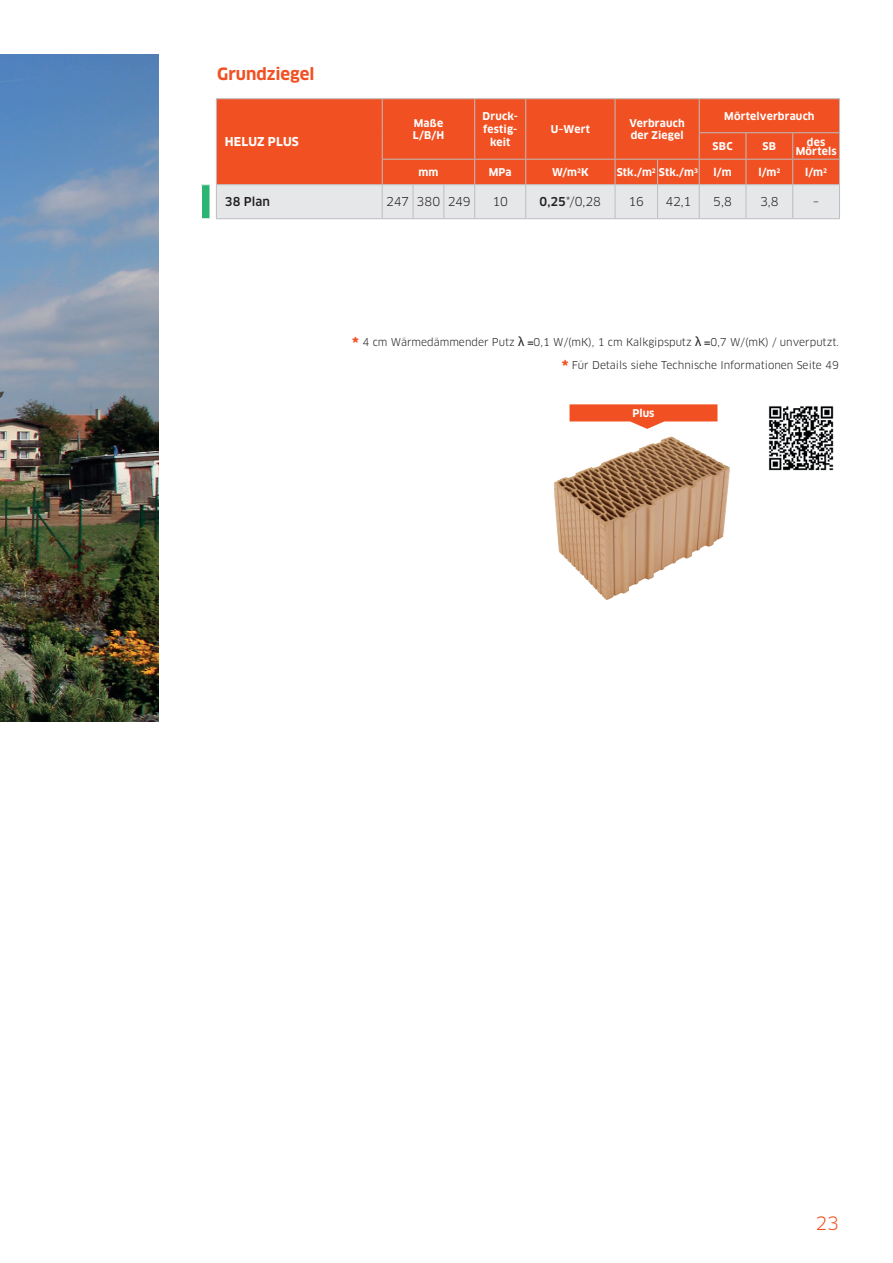
<style>
.page{position:relative;width:893px;height:1263px;background:#fff}
.page>*{position:absolute;margin:0;border:0;box-sizing:border-box;transform-origin:0 0}
.t1{font:18px "Clan";color:#f15122}
.t2{font:700 16.5px "Clan";color:#f15122}
.t3{font:12px "Clan";letter-spacing:-.025em;color:#231f20}
.t4{font:700 12px "Clan";letter-spacing:.01em;color:#fff}
.t5{font:500 12px "Clan";letter-spacing:.005em;color:#231f20}
.t6{font:700 10.5px/12.6px "Clan";letter-spacing:.015em;color:#fff}
.t7{font:10.5px "Clan";color:#231f20}
.s1{font-family:"Clan Pro Narr";font-weight:500}
.s2{font-weight:500}
.s3{font-weight:700;font-size:18px;color:#f15122}
.s4{font-family:"Myriad Pro";font-size:13.5px}
.s5{font-family:"Myriad Pro";font-weight:700}
</style>
<div class="page">
<img style="left:0;top:54px;width:158px;height:668px">
<div style="left:217px;top:99px;width:622px;height:34px;background:#f15122"></div>
<hr style="left:216px;top:99px;width:1px;height:34px;background:#bcbdc0">
<hr style="left:216px;top:98px;width:166px;height:1px;background:#bcbdc0">
<hr style="left:382px;top:98px;width:31px;height:1px;background:#bcbdc0">
<hr style="left:413px;top:98px;width:31px;height:1px;background:#bcbdc0">
<hr style="left:444px;top:98px;width:31px;height:1px;background:#bcbdc0">
<hr style="left:475px;top:98px;width:51px;height:1px;background:#bcbdc0">
<hr style="left:526px;top:98px;width:89px;height:1px;background:#bcbdc0">
<hr style="left:615px;top:98px;width:43px;height:1px;background:#bcbdc0">
<hr style="left:658px;top:98px;width:41px;height:1px;background:#bcbdc0">
<hr style="left:382px;top:99px;width:1px;height:34px;background:#bcbdc0">
<hr style="left:474px;top:99px;width:1px;height:34px;background:#bcbdc0">
<hr style="left:525px;top:99px;width:1px;height:34px;background:#bcbdc0">
<hr style="left:615px;top:99px;width:1px;height:34px;background:#bcbdc0">
<svg style="left:201px;top:133px;width:639px;height:86px;background:#e99077"></svg>
<hr style="left:210px;top:185px;width:1px;height:33px;background:#fff">
<hr style="left:699px;top:98px;width:47px;height:1px;background:#bcbdc0">
<hr style="left:746px;top:98px;width:47px;height:1px;background:#bcbdc0">
<hr style="left:793px;top:98px;width:47px;height:1px;background:#bcbdc0">
<hr style="left:699px;top:99px;width:1px;height:33px;background:#bcbdc0">
<hr style="left:839px;top:99px;width:1px;height:33px;background:#bcbdc0">
<hr style="left:699px;top:132px;width:47px;height:1px;background:#bcbdc0">
<hr style="left:746px;top:132px;width:47px;height:1px;background:#bcbdc0">
<hr style="left:793px;top:132px;width:47px;height:1px;background:#bcbdc0">
<img style="left:768px;top:406px;width:66px;height:65px">
<img style="left:553px;top:436px;width:177px;height:164px">
<svg style="left:569px;top:404px;width:148px;height:25px"></svg>
<h2 class="t2" style="left:217px;top:64px;width:99px">Grundziegel</h2>
<p class="t4" style="left:225px;top:135px;width:75px">HELUZ PLUS</p>
<p class="t6" style="left:413px;top:116px;width:33px">Maße<br>L/B/H</p>
<p class="t6" style="left:483px;top:110px;width:37px;text-align:center">Druck&shy;festig&shy;keit</p>
<p class="t6" style="left:551px;top:123px;width:41px">U<span class="s1">–</span>Wert</p>
<p class="t6" style="left:629px;top:116px;width:57px">Verbrauch der Ziegel</p>
<p class="t6" style="left:724px;top:109px;width:92px">Mörtelverbrauch</p>
<p class="t6" style="left:713px;top:140px;width:21px">SBC</p>
<p class="t6" style="left:763px;top:140px;width:15px">SB</p>
<p class="t6" style="left:796px;top:137px;width:42px;line-height:9px;text-align:center">des<br>Mörtels</p>
<p class="t6" style="left:418px;top:166px;width:21px">mm</p>
<p class="t6" style="left:489px;top:166px;width:25px">MPa</p>
<p class="t6" style="left:552px;top:166px;width:38px">W/m<sup>2</sup>K</p>
<p class="t6" style="left:617px;top:166px;width:83px">Stk./m<sup>2</sup> Stk./m<sup>3</sup></p>
<p class="t6" style="left:714px;top:166px;width:20px">l/m</p>
<p class="t6" style="left:758px;top:166px;width:23px">l/m<sup>2</sup></p>
<p class="t6" style="left:805px;top:166px;width:23px">l/m<sup>2</sup></p>
<p class="t5" style="left:225px;top:195px;width:47px">38 Plan</p>
<p class="t3" style="left:386px;top:195px;width:86px">247 380 249</p>
<p class="t3" style="left:493px;top:195px;width:17px">10</p>
<p class="t3" style="left:540px;top:195px;width:63px"><span class="s2">0,25</span>*/0,28</p>
<p class="t3" style="left:629px;top:195px;width:17px">16</p>
<p class="t3" style="left:665px;top:195px;width:27px">42,1</p>
<p class="t3" style="left:713px;top:195px;width:20px">5,8</p>
<p class="t3" style="left:760px;top:195px;width:20px">3,8</p>
<p class="t3" style="left:813px;top:195px;width:8px">–</p>
<p class="t7" style="left:352px;top:336px;width:488px"><span class="s3">*</span> 4 cm Wärmedämmender Putz <span class="s4">λ</span> <span class="s5">=</span>0,1 W/(mK), 1 cm Kalkgipsputz <span class="s4">λ</span> <span class="s5">=</span>0,7 W/(mK) / unverputzt.</p>
<p class="t7" style="left:562px;top:359px;width:279px"><span class="s3">*</span> Für Details siehe Technische Informationen Seite 49</p>
<p class="t6" style="left:632px;top:407px;width:23px">Plus</p>
<h1 class="t1" style="left:815px;top:1213px;width:25px">23</h1>
</div>
